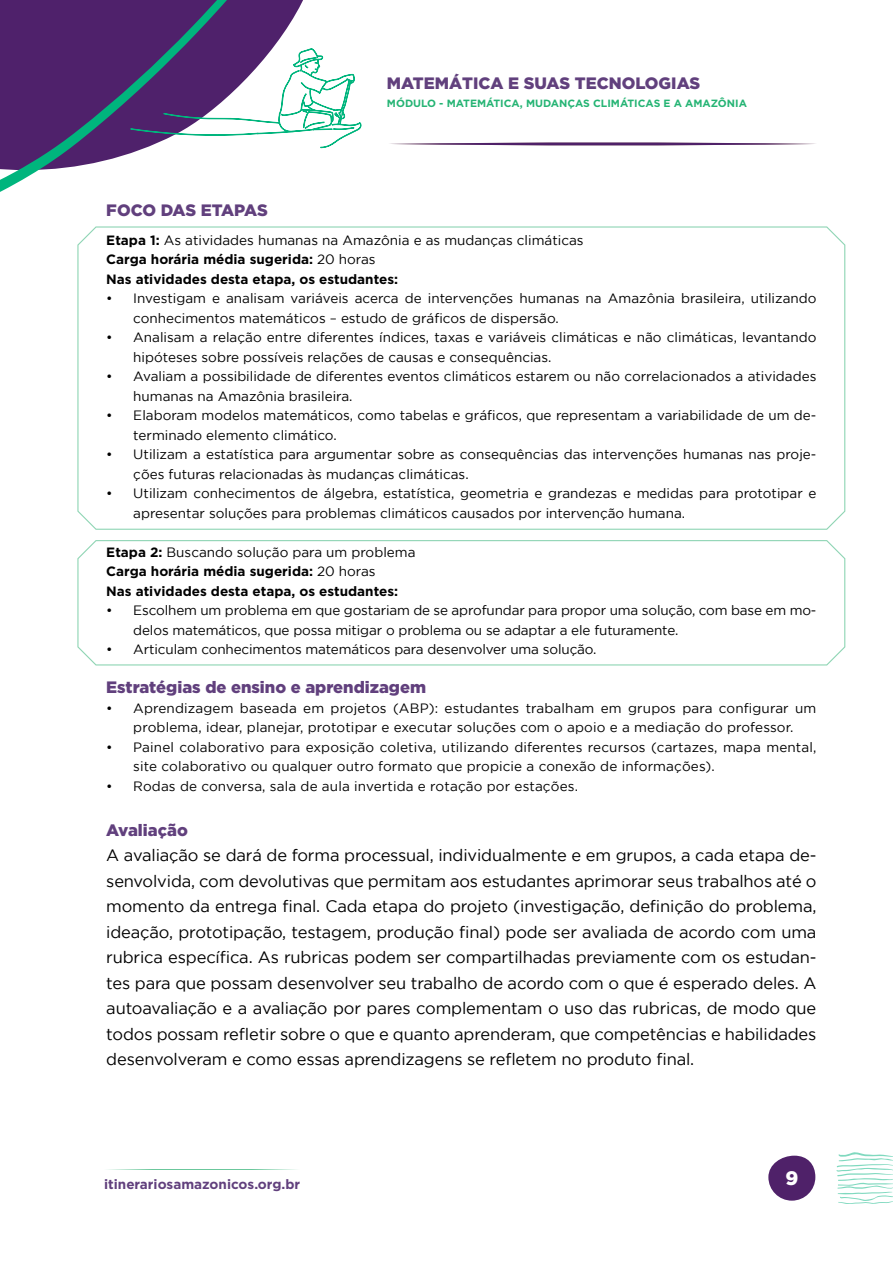
<style>
.page{position:relative;width:893px;height:1263px;background:#fff}
.page>*{position:absolute;margin:0;border:0;box-sizing:border-box;transform-origin:0 0}
.t1{font:900 19.5px "Gotham";color:#fff}
.t2{font:16.5px/25.5px "Gotham";letter-spacing:-.01em;color:#000;text-align:justify}
.t3{font:900 16.5px "Gotham";color:#61407d}
.t4{font:13.5px/19.5px "Gotham";color:#000}
.t5{font:700 13.5px "Gotham";color:#000}
.t6{font:700 13.5px "Gotham";color:#61407d}
.t7{font:700 10.5px "Gotham";color:#25b474}
.s1{font-weight:700}
.s2{font-weight:400}
</style>
<div class="page">
<svg style="left:108px;top:1169px;width:189px;height:1px"></svg>
<svg style="left:262px;top:0;width:61px;height:149px"></svg>
<svg style="left:262px;top:48px;width:100px;height:100px"></svg>
<svg style="left:0;top:0;width:262px;height:192px;fill:#4f216b"></svg>
<svg style="left:836px;top:1152px;width:57px;height:52px"></svg>
<svg style="left:768px;top:1156px;width:47px;height:44px"></svg>
<svg style="left:390px;top:142px;width:426px;height:4px"></svg>
<svg style="left:77px;top:226px;width:769px;height:304px"></svg>
<svg style="left:77px;top:540px;width:769px;height:126px"></svg>
<p class="t3" style="left:387px;top:73px;width:315px">MATEMÁTICA E SUAS TECNOLOGIAS</p>
<p class="t7" style="left:387px;top:96px;width:362px">MÓDULO - MATEMÁTICA, MUDANÇAS CLIMÁTICAS E A AMAZÔNIA</p>
<p class="t3" style="left:106px;top:201px;width:163px">FOCO DAS ETAPAS</p>
<p class="t4" style="left:106px;top:230px;width:479px"><span class="s1">Etapa 1:</span> As atividades humanas na Amazônia e as mudanças climáticas</p>
<p class="t5" style="left:106px;top:250px;width:271px">Carga horária média sugerida: <span class="s2">20 horas</span></p>
<p class="t5" style="left:106px;top:270px;width:293px">Nas atividades desta etapa, os estudantes:</p>
<p class="t4" style="left:133px;top:288px;width:685px;text-indent:-27px">• Investigam e analisam variáveis acerca de intervenções humanas na Amazônia brasileira, utilizando conhecimentos matemáticos – estudo de gráficos de dispersão.</p>
<p class="t4" style="left:133px;top:327px;width:685px;text-indent:-27px">• Analisam a relação entre diferentes índices, taxas e variáveis climáticas e não climáticas, levantando hipóteses sobre possíveis relações de causas e consequências.</p>
<p class="t4" style="left:133px;top:366px;width:685px;text-indent:-27px">• Avaliam a possibilidade de diferentes eventos climáticos estarem ou não correlacionados a atividades humanas na Amazônia brasileira.</p>
<p class="t4" style="left:133px;top:405px;width:685px;text-indent:-27px">• Elaboram modelos matemáticos, como tabelas e gráficos, que representam a variabilidade de um de&shy;terminado elemento climático.</p>
<p class="t4" style="left:133px;top:444px;width:685px;text-indent:-27px">• Utilizam a estatística para argumentar sobre as consequências das intervenções humanas nas proje&shy;ções futuras relacionadas às mudanças climáticas.</p>
<p class="t4" style="left:133px;top:483px;width:685px;text-indent:-27px">• Utilizam conhecimentos de álgebra, estatística, geometria e grandezas e medidas para prototipar e apresentar soluções para problemas climáticos causados por intervenção humana.</p>
<p class="t4" style="left:106px;top:542px;width:311px"><span class="s1">Etapa 2:</span> Buscando solução para um problema</p>
<p class="t5" style="left:106px;top:562px;width:271px">Carga horária média sugerida: <span class="s2">20 horas</span></p>
<p class="t5" style="left:106px;top:582px;width:293px">Nas atividades desta etapa, os estudantes:</p>
<p class="t4" style="left:133px;top:600px;width:685px;text-indent:-27px">• Escolhem um problema em que gostariam de se aprofundar para propor uma solução, com base em mo&shy;delos matemáticos, que possa mitigar o problema ou se adaptar a ele futuramente.</p>
<p class="t4" style="left:106px;top:639px;width:492px">• Articulam conhecimentos matemáticos para desenvolver uma solução.</p>
<p class="t3" style="left:106px;top:678px;width:321px">Estratégias de ensino e aprendizagem</p>
<p class="t4" style="left:106px;top:698px;width:712px;text-align:center">• Aprendizagem baseada em projetos (ABP): estudantes trabalham em grupos para configurar um problema, idear, planejar, prototipar e executar soluções com o apoio e a mediação do professor.</p>
<p class="t4" style="left:133px;top:737px;width:685px;text-indent:-27px">• Painel colaborativo para exposição coletiva, utilizando diferentes recursos (cartazes, mapa mental, site colaborativo ou qualquer outro formato que propicie a conexão de informações).</p>
<p class="t4" style="left:106px;top:776px;width:473px">• Rodas de conversa, sala de aula invertida e rotação por estações.</p>
<p class="t3" style="left:106px;top:820px;width:83px">Avaliação</p>
<p class="t2" style="left:106px;top:842px;width:712px">A avaliação se dará de forma processual, individualmente e em grupos, a cada etapa de&shy;senvolvida, com devolutivas que permitam aos estudantes aprimorar seus trabalhos até o momento da entrega final. Cada etapa do projeto (investigação, definição do problema, ideação, prototipação, testagem, produção final) pode ser avaliada de acordo com uma rubrica específica. As rubricas podem ser compartilhadas previamente com os estudan&shy;tes para que possam desenvolver seu trabalho de acordo com o que é esperado deles. A autoavaliação e a avaliação por pares complementam o uso das rubricas, de modo que todos possam refletir sobre o que e quanto aprenderam, que competências e habilidades desenvolveram e como essas aprendizagens se refletem no produto final.</p>
<p class="t6" style="left:104px;top:1175px;width:197px">itinerariosamazonicos.org.br</p>
<h1 class="t1" style="left:785px;top:1167px;width:14px">9</h1>
</div>
